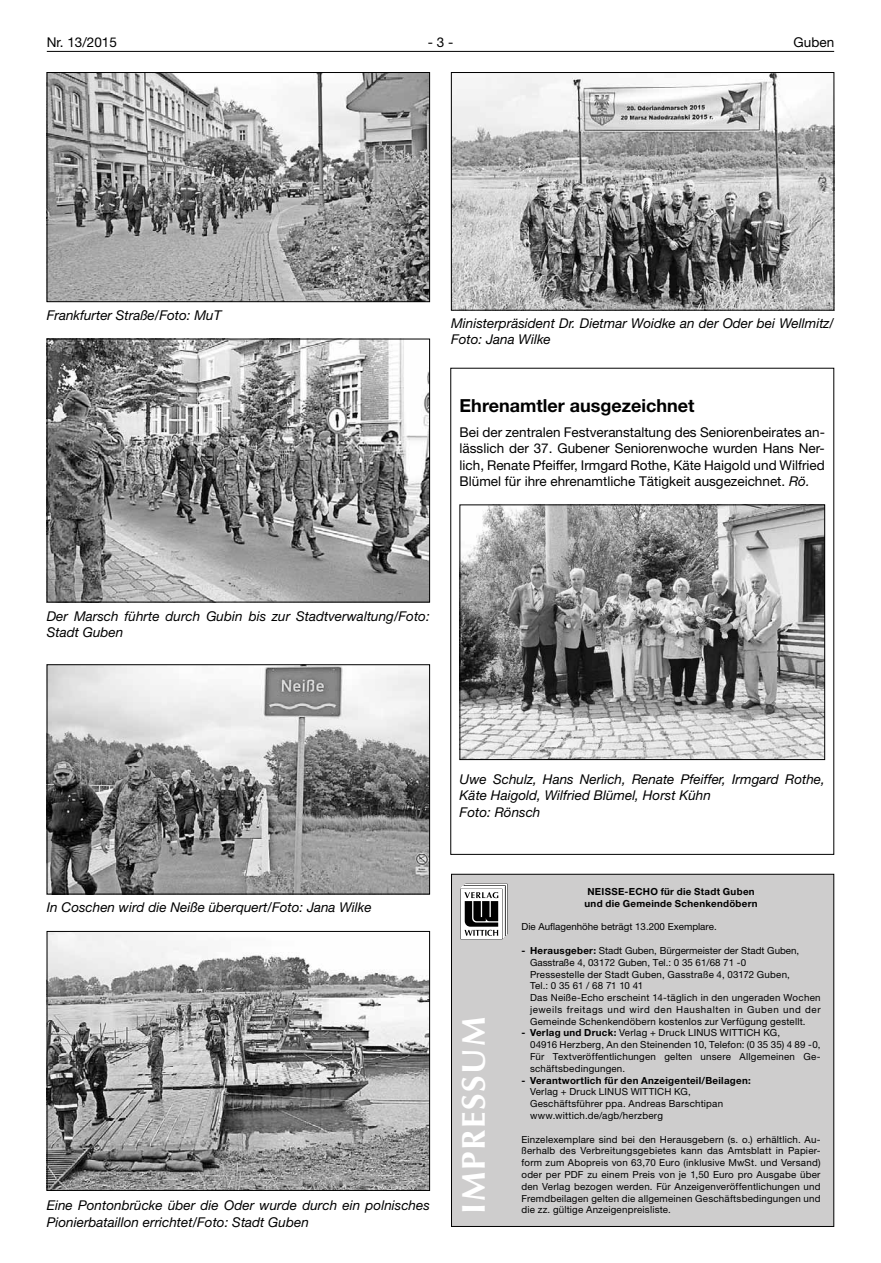
<style>
.page{position:relative;width:881px;height:1263px;background:#fff}
.page>*{position:absolute;margin:0;border:0;box-sizing:border-box;transform-origin:0 0}
.t1{font:700 33px "Optima LT";letter-spacing:.05em;color:#fff}
.t2{font:700 18px "Helvetica Neue LT";color:#000}
.t3{font:italic 13.5px/16.2px "Helvetica Neue LT";color:#000}
.t4{font:13.5px/16.2px "Helvetica Neue LT";color:#000;text-align:justify}
.t5{font:9.75px/11.9px "Helvetica Neue LT";letter-spacing:.02em;color:#000}
.t6{font:700 9.75px/11.9px "Helvetica Neue LT";letter-spacing:.03em;color:#000;text-align:center}
.t7{font:9.75px "Helvetica Neue LT";color:#000}
.s1{font-style:italic}
.s2{font-weight:700}
</style>
<div class="page">
<hr style="left:47px;top:51px;width:786px;height:1px;background:#000">
<img style="left:49px;top:74px;width:378px;height:226px">
<div style="left:47px;top:72px;width:382px;height:230px;border:1px solid #000"></div>
<img style="left:49px;top:341px;width:378px;height:259px">
<img style="left:49px;top:666px;width:378px;height:226px">
<div style="left:47px;top:664px;width:382px;height:230px;border:1px solid #000"></div>
<img style="left:49px;top:933px;width:378px;height:256px">
<div style="left:47px;top:931px;width:382px;height:260px;border:1px solid #000"></div>
<img style="left:453px;top:74px;width:378px;height:234px">
<div style="left:451px;top:72px;width:382px;height:238px;border:1px solid #000"></div>
<img style="left:461px;top:507px;width:361px;height:251px">
<div style="left:459px;top:505px;width:365px;height:255px;border:1px solid #000"></div>
<div style="left:451px;top:874px;width:382px;height:353px;background:#cecdcd;border:1px solid #000"></div>
<svg style="left:460px;top:884px;width:47px;height:55px;background:#999"></svg>
<h3 class="t4" style="left:47px;top:34px;width:72px">Nr. 13/2015</h3>
<h3 class="t4" style="left:427px;top:34px;width:27px">- 3 -</h3>
<h3 class="t4" style="left:793px;top:34px;width:42px">Guben</h3>
<h3 class="t3" style="left:47px;top:307px;width:176px">Frankfurter Straße/Foto: MuT</h3>
<h3 class="t3" style="left:451px;top:315px;width:384px">Ministerpräsident Dr. Dietmar Woidke an der Oder bei Wellmitz/<br>Foto: Jana Wilke</h3>
<h2 class="t2" style="left:459px;top:395px;width:236px">Ehrenamtler ausgezeichnet</h2>
<p class="t4" style="left:459px;top:424px;width:366px">Bei der zentralen Festveranstaltung des Seniorenbeirates an&shy;lässlich der 37. Gubener Seniorenwoche wurden Hans Ner&shy;lich, Renate Pfeiffer, Irmgard Rothe, Käte Haigold und Wilfried Blümel für ihre ehrenamtliche Tätigkeit ausgezeichnet. <span class="s1">Rö.</span></p>
<h3 class="t3" style="left:47px;top:607px;width:384px">Der Marsch führte durch Gubin bis zur Stadtverwaltung/Foto:<br>Stadt Guben</h3>
<h3 class="t3" style="left:47px;top:899px;width:326px">In Coschen wird die Neiße überquert/Foto: Jana Wilke</h3>
<h3 class="t3" style="left:47px;top:1197px;width:384px">Eine Pontonbrücke über die Oder wurde durch ein polnisches<br>Pionierbataillon errichtet/Foto: Stadt Guben</h3>
<h3 class="t3" style="left:459px;top:771px;width:366px">Uwe Schulz, Hans Nerlich, Renate Pfeiffer, Irmgard Rothe,<br>Käte Haigold, Wilfried Blümel, Horst Kühn<br>Foto: Rönsch</h3>
<h1 class="t1" style="left:454px;top:1214px;width:198px;rotate:-90deg">IMPRESSUM</h1>
<p class="t6" style="left:584px;top:885px;width:174px">NEISSE-ECHO für die Stadt Guben und die Gemeinde Schenkendöbern</p>
<p class="t7" style="left:521px;top:921px;width:197px">Die Auflagenhöhe beträgt 13.200 Exemplare.</p>
<p class="t5" style="left:530px;top:944px;width:292px;text-indent:-9px"><span class="s2">- Herausgeber:</span> Stadt Guben, Bürgermeister der Stadt Guben, Gasstraße 4, 03172 Guben, Tel.: 0 35 61/68 71 -0<br>Pressestelle der Stadt Guben, Gasstraße 4, 03172 Guben,<br>Tel.: 0 35 61 / 68 71 10 41<br>Das Neiße-Echo erscheint 14-täglich in den ungeraden Wochen jeweils freitags und wird den Haushalten in Guben und der Gemeinde Schenkendöbern kostenlos zur Verfügung gestellt.</p>
<p class="t5" style="left:530px;top:1027px;width:292px;text-indent:-9px"><span class="s2">- Verlag und Druck:</span> Verlag + Druck LINUS WITTICH KG,<br>04916 Herzberg, An den Steinenden 10, Telefon: (0 35 35) 4 89 -0, Für Textveröffentlichungen gelten unsere Allgemeinen Ge&shy;schäftsbedingungen.</p>
<p class="t6" style="left:521px;top:1074px;width:231px">- Verantwortlich für den Anzeigenteil/Beilagen:</p>
<p class="t5" style="left:530px;top:1086px;width:194px">Verlag + Druck LINUS WITTICH KG,<br>Geschäftsführer ppa. Andreas Barschtipan www.wittich.de/agb/herzberg</p>
<p class="t5" style="left:521px;top:1133px;width:300px;text-align:justify">Einzelexemplare sind bei den Herausgebern (s. o.) erhältlich. Au&shy;ßerhalb des Verbreitungsgebietes kann das Amtsblatt in Papier&shy;form zum Abopreis von 63,70 Euro (inklusive MwSt. und Versand) oder per PDF zu einem Preis von je 1,50 Euro pro Ausgabe über den Verlag bezogen werden. Für Anzeigenveröffentlichungen und Fremdbeilagen gelten die allgemeinen Geschäftsbedingungen und</p>
<p class="t5" style="left:521px;top:1204px;width:151px">die zz. gültige Anzeigenpreisliste.</p>
</div>
